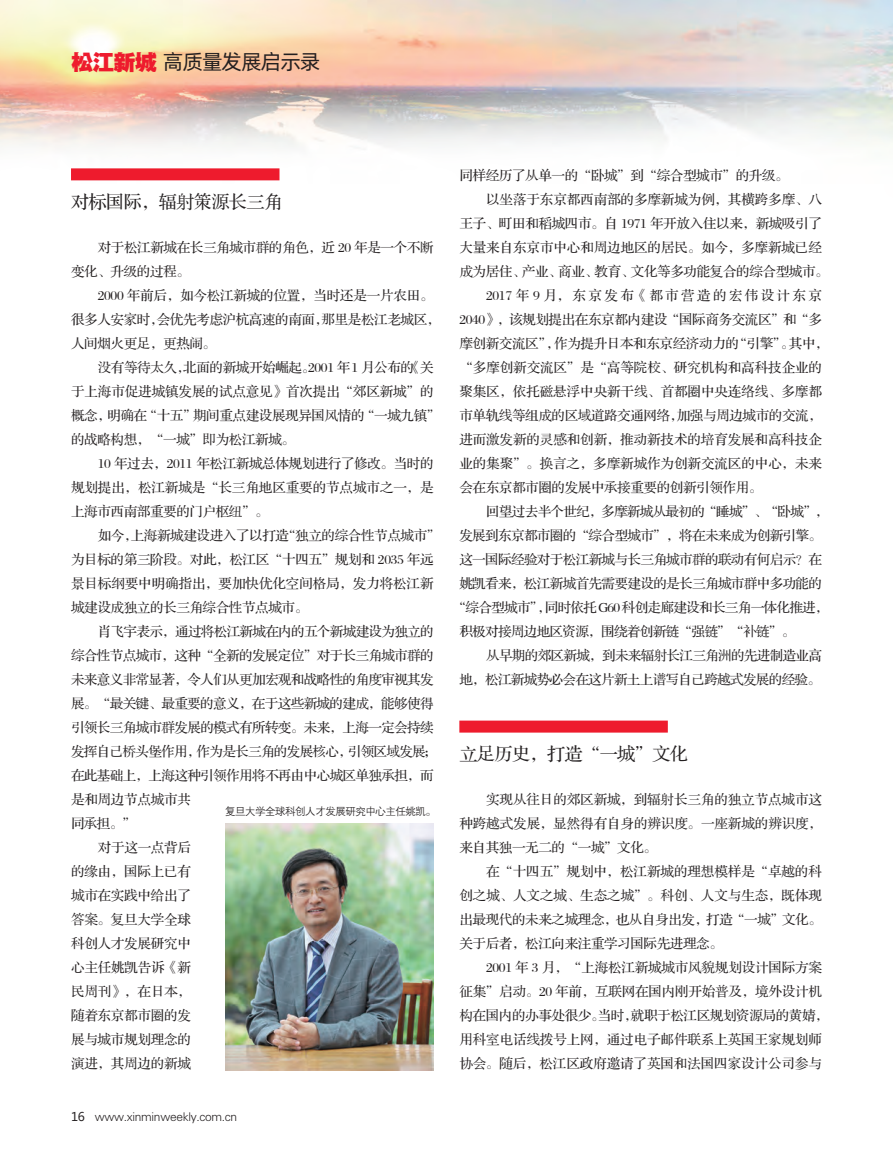
<style>
.page{position:relative;width:893px;height:1157px;background:#fff}
.page>*{position:absolute;margin:0;border:0;box-sizing:border-box;transform-origin:0 0}
.t1{font:20.85px "Alibaba Pu Hui Ti R";letter-spacing:-.045em;color:#231f20}
.t2{font:18px "FZS3 JW GB1 0";letter-spacing:-.025em;color:#231f20}
.t3{font:13.5px "FZS3 JW GB1 0";letter-spacing:-.025em;color:#231f20}
.t4{font:13.5px "FZS3 JW GB1 0";letter-spacing:-.005em;color:#231f20}
.t5{font:13.5px "FZS3 JW GB1 0";letter-spacing:-.045em;color:#231f20}
.t6{font:13.5px "FZS3 JW GB1 0";color:#231f20}
.t7{font:13.5px "FZS3 JW GB1 0";letter-spacing:.18em;color:#231f20}
.t8{font:12px "FZXH1 JW GB1 0";letter-spacing:-.025em;color:#231f20}
.t9{font:10.5px "FZZDXJW GB1 0";letter-spacing:-.045em;color:#231f20}
.s1{font-family:"FZYDTHJW GB1 0";font-size:22.35px;color:#ee1b2d}
.s2{font-family:"Microsoft Ya Hei"}
</style>
<div class="page">
<div style="left:459px;top:720px;width:209px;height:12px;background:#ee1b2d"></div>
<div style="left:71px;top:168px;width:208px;height:12px;background:#ee1b2d"></div>
<img style="left:225px;top:823px;width:209px;height:247px">
<h1 class="t1" style="left:71px;top:46px;width:251px"><span class="s1">松江新城</span>高质量发展启示录</h1>
<p class="t2" style="left:71px;top:192px;width:213px">对标国际，辐射策源长三角</p>
<p class="t3" style="left:98px;top:240px;width:337px">对于松江新城在长三角城市群的角色，近 20 年是一个不断</p>
<p class="t3" style="left:71px;top:264px;width:120px">变化、升级的过程。</p>
<p class="t3" style="left:98px;top:288px;width:337px">2000 年前后，如今松江新城的位置，当时还是一片农田。</p>
<p class="t3" style="left:71px;top:312px;width:371px">很多人安家时，会优先考虑沪杭高速的南面，那里是松江老城区，</p>
<p class="t3" style="left:71px;top:336px;width:147px">人间烟火更足，更热闹。</p>
<p class="t3" style="left:98px;top:360px;width:337px">没有等待太久，北面的新城开始崛起。2001 年1 月公布的《关</p>
<p class="t4" style="left:71px;top:384px;width:364px">于上海市促进城镇发展的试点意见》首次提出“郊区新城”的</p>
<p class="t3" style="left:71px;top:408px;width:371px">概念，明确在“十五”期间重点建设展现异国风情的“一城九镇”</p>
<p class="t3" style="left:71px;top:432px;width:226px">的战略构想，“一城”即为松江新城。</p>
<p class="t3" style="left:98px;top:456px;width:337px">10 年过去，2011 年松江新城总体规划进行了修改。当时的</p>
<p class="t4" style="left:71px;top:480px;width:364px">规划提出，松江新城是“长三角地区重要的节点城市之一，是</p>
<p class="t3" style="left:71px;top:504px;width:199px">上海市西南部重要的门户枢纽”。</p>
<p class="t3" style="left:98px;top:528px;width:344px">如今，上海新城建设进入了以打造“独立的综合性节点城市”</p>
<p class="t3" style="left:71px;top:552px;width:364px">为目标的第三阶段。对此，松江区“十四五”规划和 2035 年远</p>
<p class="t4" style="left:71px;top:576px;width:364px">景目标纲要中明确指出，要加快优化空间格局，发力将松江新</p>
<p class="t3" style="left:71px;top:600px;width:239px">城建设成独立的长三角综合性节点城市。</p>
<p class="t5" style="left:98px;top:624px;width:337px">肖飞宇表示，通过将松江新城在内的五个新城建设为独立的</p>
<p class="t3" style="left:71px;top:648px;width:364px">综合性节点城市，这种“全新的发展定位”对于长三角城市群的</p>
<p class="t3" style="left:71px;top:672px;width:364px">未来意义非常显著，令人们从更加宏观和战略性的角度审视其发</p>
<p class="t3" style="left:71px;top:696px;width:364px">展。“最关键、最重要的意义，在于这些新城的建成，能够使得</p>
<p class="t3" style="left:71px;top:720px;width:364px">引领长三角城市群发展的模式有所转变。未来，上海一定会持续</p>
<p class="t5" style="left:71px;top:744px;width:367px">发挥自己桥头堡作用，作为是长三角的发展核心，引领区域发展；</p>
<p class="t3" style="left:71px;top:768px;width:364px">在此基础上，上海这种引领作用将不再由中心城区单独承担，而</p>
<p class="t3" style="left:71px;top:792px;width:121px">是和周边节点城市共</p>
<p class="t3" style="left:71px;top:816px;width:67px">同承担。”</p>
<p class="t3" style="left:98px;top:840px;width:95px">对于这一点背后</p>
<p class="t3" style="left:71px;top:864px;width:122px">的缘由，国际上已有</p>
<p class="t3" style="left:71px;top:888px;width:121px">城市在实践中给出了</p>
<p class="t3" style="left:71px;top:912px;width:122px">答案。复旦大学全球</p>
<p class="t3" style="left:71px;top:936px;width:121px">科创人才发展研究中</p>
<p class="t3" style="left:71px;top:960px;width:122px">心主任姚凯告诉《新</p>
<p class="t3" style="left:71px;top:984px;width:122px">民周刊》，在日本，</p>
<p class="t3" style="left:71px;top:1008px;width:121px">随着东京都市圈的发</p>
<p class="t3" style="left:71px;top:1032px;width:121px">展与城市规划理念的</p>
<p class="t3" style="left:71px;top:1056px;width:122px">演进，其周边的新城</p>
<p class="t9" style="left:225px;top:806px;width:213px">复旦大学全球科创人才发展研究中心主任姚凯。</p>
<p class="t8" style="left:71px;top:1109px;width:168px"><span class="s2">16</span> www.xinminweekly.com.cn</p>
<p class="t3" style="left:459px;top:168px;width:331px">同样经历了从单一的“卧城”到“综合型城市”的升级。</p>
<p class="t4" style="left:486px;top:192px;width:337px">以坐落于东京都西南部的多摩新城为例，其横跨多摩、八</p>
<p class="t3" style="left:459px;top:216px;width:364px">王子、町田和稻城四市。自 1971 年开放入住以来，新城吸引了</p>
<p class="t4" style="left:459px;top:240px;width:364px">大量来自东京市中心和周边地区的居民。如今，多摩新城已经</p>
<p class="t3" style="left:459px;top:264px;width:371px">成为居住、产业、商业、教育、文化等多功能复合的综合型城市。</p>
<p class="t7" style="left:486px;top:288px;width:337px">2017年9月，东京发布《都市营造的宏伟设计东京</p>
<p class="t3" style="left:459px;top:312px;width:364px">2040》，该规划提出在东京都内建设“国际商务交流区”和“多</p>
<p class="t3" style="left:459px;top:336px;width:371px">摩创新交流区”，作为提升日本和东京经济动力的“引擎”。其中，</p>
<p class="t4" style="left:459px;top:360px;width:364px">“多摩创新交流区”是“高等院校、研究机构和高科技企业的</p>
<p class="t4" style="left:459px;top:384px;width:364px">聚集区，依托磁悬浮中央新干线、首都圈中央连络线、多摩都</p>
<p class="t3" style="left:459px;top:408px;width:364px">市单轨线等组成的区域道路交通网络，加强与周边城市的交流，</p>
<p class="t4" style="left:459px;top:432px;width:364px">进而激发新的灵感和创新，推动新技术的培育发展和高科技企</p>
<p class="t6" style="left:459px;top:456px;width:364px">业的集聚”。换言之，多摩新城作为创新交流区的中心，未来</p>
<p class="t3" style="left:459px;top:480px;width:305px">会在东京都市圈的发展中承接重要的创新引领作用。</p>
<p class="t5" style="left:486px;top:504px;width:344px">回望过去半个世纪，多摩新城从最初的“睡城”、“卧城”，</p>
<p class="t3" style="left:459px;top:528px;width:364px">发展到东京都市圈的“综合型城市”，将在未来成为创新引擎。</p>
<p class="t3" style="left:459px;top:552px;width:364px">这一国际经验对于松江新城与长三角城市群的联动有何启示？在</p>
<p class="t3" style="left:459px;top:576px;width:364px">姚凯看来，松江新城首先需要建设的是长三角城市群中多功能的</p>
<p class="t5" style="left:453px;top:600px;width:378px">“综合型城市”，同时依托G60科创走廊建设和长三角一体化推进，</p>
<p class="t5" style="left:459px;top:624px;width:337px">积极对接周边地区资源，围绕着创新链“强链”“补链”。</p>
<p class="t5" style="left:486px;top:648px;width:337px">从早期的郊区新城，到未来辐射长江三角洲的先进制造业高</p>
<p class="t5" style="left:459px;top:672px;width:363px">地，松江新城势必会在这片新土上谱写自己跨越式发展的经验。</p>
<p class="t2" style="left:459px;top:744px;width:230px">立足历史，打造“一城”文化</p>
<p class="t4" style="left:486px;top:792px;width:337px">实现从往日的郊区新城，到辐射长三角的独立节点城市这</p>
<p class="t4" style="left:459px;top:816px;width:364px">种跨越式发展，显然得有自身的辨识度。一座新城的辨识度，</p>
<p class="t3" style="left:459px;top:840px;width:199px">来自其独一无二的“一城”文化。</p>
<p class="t6" style="left:486px;top:864px;width:337px">在“十四五”规划中，松江新城的理想模样是“卓越的科</p>
<p class="t6" style="left:459px;top:888px;width:364px">创之城、人文之城、生态之城”。科创、人文与生态，既体现</p>
<p class="t3" style="left:459px;top:912px;width:364px">出最现代的未来之城理念，也从自身出发，打造“一城”文化。</p>
<p class="t3" style="left:459px;top:936px;width:265px">关于后者，松江向来注重学习国际先进理念。</p>
<p class="t3" style="left:486px;top:960px;width:337px">2001 年 3 月，“上海松江新城城市风貌规划设计国际方案</p>
<p class="t3" style="left:459px;top:984px;width:364px">征集”启动。20 年前，互联网在国内刚开始普及，境外设计机</p>
<p class="t3" style="left:459px;top:1008px;width:371px">构在国内的办事处很少。当时，就职于松江区规划资源局的黄婧，</p>
<p class="t4" style="left:459px;top:1032px;width:364px">用科室电话线拨号上网，通过电子邮件联系上英国王家规划师</p>
<p class="t4" style="left:459px;top:1056px;width:364px">协会。随后，松江区政府邀请了英国和法国四家设计公司参与</p>
</div>
